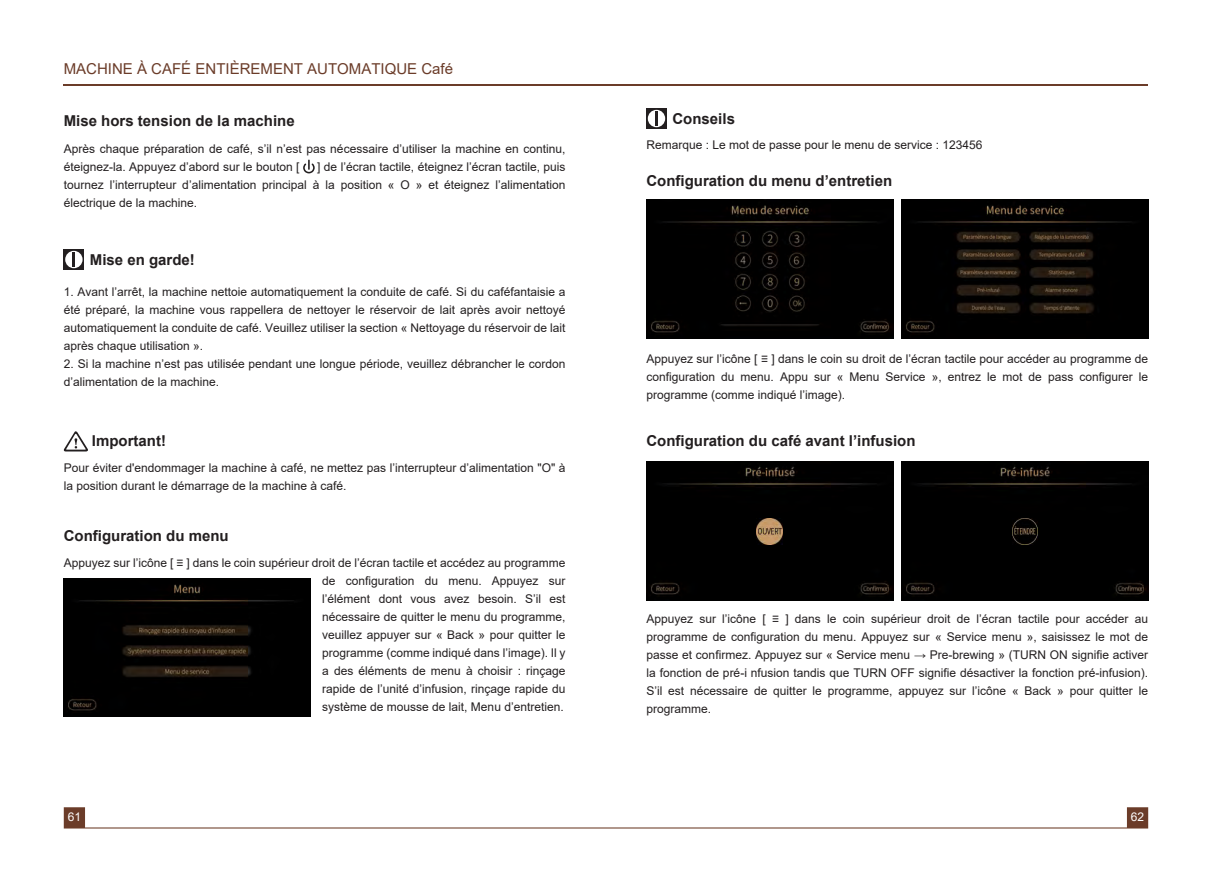
<style>
.page{position:relative;width:1212px;height:893px;background:#fff}
.page>*{position:absolute;margin:0;border:0;box-sizing:border-box;transform-origin:0 0}
.t1{font:700 15px "Arial";color:#231f20}
.t2{font:15px "Arial";color:#6b3c29}
.t3{font:12px/18px "Arial";color:#231f20;text-align:justify}
.t4{font:12px "Arial";color:#fff}
</style>
<div class="page">
<svg style="left:64px;top:249px;width:20px;height:21px"></svg>
<svg style="left:65px;top:251px;width:18px;height:17px"></svg>
<svg style="left:73px;top:252px;width:2px;height:15px"></svg>
<hr style="left:64px;top:84px;width:1084px;height:1px;background:#6b3c29">
<svg style="left:64px;top:807px;width:1084px;height:21px"></svg>
<svg style="left:303px;top:160px;width:12px;height:13px"></svg>
<svg style="left:63px;top:431px;width:25px;height:20px"></svg>
<svg style="left:646px;top:108px;width:20px;height:21px"></svg>
<div style="left:648px;top:110px;width:17px;height:17px;background:#fff;border-radius:50%"></div>
<svg style="left:655px;top:111px;width:3px;height:15px"></svg>
<img style="left:901px;top:200px;width:247px;height:138px">
<img style="left:64px;top:578px;width:246px;height:139px">
<img style="left:646px;top:200px;width:247px;height:138px">
<div style="left:646px;top:462px;width:247px;height:139px;background:#000"></div>
<div style="left:901px;top:462px;width:247px;height:139px;background:#000"></div>
<img style="left:1012px;top:518px;width:25px;height:26px">
<img style="left:757px;top:518px;width:25px;height:26px">
<p class="t2" style="left:64px;top:58px;width:391px">MACHINE À CAFÉ ENTIÈREMENT AUTOMATIQUE Café</p>
<p class="t1" style="left:64px;top:111px;width:232px">Mise hors tension de la machine</p>
<p class="t3" style="left:64px;top:139px;width:503px">Après chaque préparation de café, s’il n’est pas nécessaire d’utiliser la machine en continu, éteignez-la. Appuyez d’abord sur le bouton [</p>
<p class="t3" style="left:64px;top:157px;width:503px;text-indent:253px">] de l’écran tactile, éteignez l’écran tactile, puis tournez l’interrupteur d’alimentation principal à la position « O » et éteignez l’alimentation électrique de la machine.</p>
<p class="t1" style="left:90px;top:249px;width:107px">Mise en garde!</p>
<p class="t1" style="left:672px;top:108px;width:64px">Conseils</p>
<p class="t3" style="left:646px;top:136px;width:338px">Remarque : Le mot de passe pour le menu de service : 123456</p>
<p class="t1" style="left:646px;top:170px;width:247px">Configuration du menu d’entretien</p>
<p class="t3" style="left:64px;top:282px;width:503px">1. Avant l’arrêt, la machine nettoie automatiquement la conduite de café. Si du caféfantaisie a été préparé, la machine vous rappellera de nettoyer le réservoir de lait après avoir nettoyé automatiquement la conduite de café. Veuillez utiliser la section « Nettoyage du réservoir de lait après chaque utilisation ».</p>
<p class="t3" style="left:64px;top:354px;width:503px">2. Si la machine n’est pas utilisée pendant une longue période, veuillez débrancher le cordon d’alimentation de la machine.</p>
<p class="t3" style="left:646px;top:350px;width:503px">Appuyez sur l’icône [ ≡ ] dans le coin su droit de l’écran tactile pour accéder au programme de configuration du menu. Appu sur « Menu Service », entrez le mot de pass configurer le programme (comme indiqué l’image).</p>
<p class="t1" style="left:92px;top:431px;width:76px">Important!</p>
<p class="t3" style="left:64px;top:459px;width:503px">Pour éviter d'endommager la machine à café, ne mettez pas l’interrupteur d’alimentation "O" à la position durant le démarrage de la machine à café.</p>
<p class="t1" style="left:64px;top:525px;width:167px">Configuration du menu</p>
<p class="t3" style="left:322px;top:554px;width:245px;text-indent:-258px">Appuyez sur l’icône [ ≡ ] dans le coin supérieur droit de l’écran tactile et accédez au programme de configuration du menu. Appuyez sur l’élément dont vous avez besoin. S’il est nécessaire de quitter le menu du programme, veuillez appuyer sur « Back » pour quitter le programme (comme indiqué dans l’image). Il y a des éléments de menu à choisir : rinçage rapide de l’unité d’infusion, rinçage rapide du système de mousse de lait, Menu d’entretien.</p>
<p class="t1" style="left:646px;top:431px;width:271px">Configuration du café avant l’infusion</p>
<p class="t3" style="left:646px;top:610px;width:503px">Appuyez sur l’icône [ ≡ ] dans le coin supérieur droit de l’écran tactile pour accéder au programme de configuration du menu. Appuyez sur « Service menu », saisissez le mot de passe et confirmez. Appuyez sur « Service menu → Pre-brewing » (TURN ON signifie activer la fonction de pré-i nfusion tandis que TURN OFF signifie désactiver la fonction pré-infusion).<br>S’il est nécessaire de quitter le programme, appuyez sur l’icône « Back » pour quitter le programme.</p>
<p class="t4" style="left:68px;top:809px;width:15px">61</p>
<p class="t4" style="left:1131px;top:809px;width:15px">62</p>
</div>
